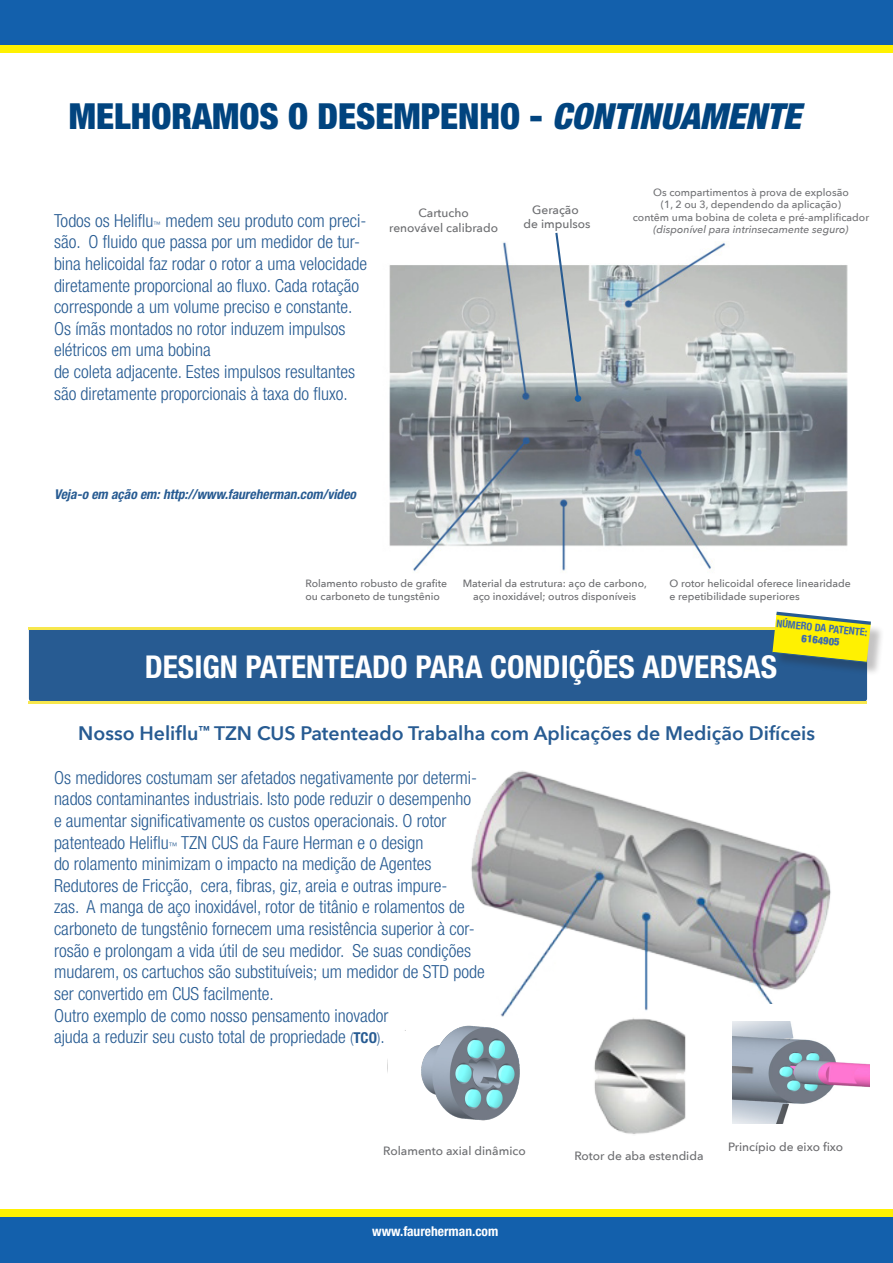
<style>
.page{position:relative;width:893px;height:1263px;background:#fff}
.page>*{position:absolute;margin:0;border:0;box-sizing:border-box;transform-origin:0 0}
.t1{font:900 condensed 36px "Helvetica Neue LT Pro";color:#01447f}
.t2{font:700 condensed 31.5px "Helvetica Neue LT Pro";color:#fff}
.t3{font:600 19.5px "Avenir Next";color:#275b92}
.t4{font:300 condensed 18px/21.6px "Helvetica Neue LT Pro";color:#275b92}
.t5{font:italic 700 condensed 13.5px "Helvetica Neue LT Pro";color:#275b92}
.t6{font:700 condensed 13.5px "Helvetica Neue LT Pro";color:#fff}
.t7{font:500 12px/14.4px "Avenir Next";color:#6c6d70;text-align:center}
.t8{font:500 12px "Avenir Next";color:#6b6b6e}
.t9{font:500 10.5px/12.6px "Avenir Next";color:#6c6d70}
.t10{font:500 10.5px/12.6px "Avenir Next";color:#717275;text-align:center}
.t11{font:700 condensed 10.5px/12.6px "Helvetica Neue LT Pro";color:#3d6aaf;text-align:center}
.t12{font:300 condensed 7.5px "Helvetica Neue LT Pro";color:#275b92}
.s1{font-style:italic}
.s2{font-weight:900}
.s3{font-size:9px}
.s4{font-size:15px}
.s5{font-weight:700;font-size:15px}
</style>
<div class="page">
<img style="left:387px;top:770px;width:444px;height:364px">
<div style="left:0;top:0;width:893px;height:47px;background:#1360ac"></div>
<div style="left:0;top:45px;width:893px;height:7px;background:#fff101"></div>
<div style="left:0;top:1216px;width:893px;height:47px;background:#1360ac"></div>
<div style="left:0;top:1209px;width:893px;height:8px;background:#fff101"></div>
<img style="left:389px;top:242px;width:459px;height:329px">
<div style="left:29px;top:627px;width:838px;height:74px;background:#275b92;border-radius:3px"></div>
<svg style="left:554px;top:232px;width:26px;height:170px"></svg>
<div style="left:575px;top:395px;width:6px;height:7px;background:#1360ac;border-radius:50%"></div>
<div style="left:719px;top:1004px;width:160px;height:147px;background:#fff"></div>
<img style="left:733px;top:1021px;width:136px;height:103px">
<div style="left:406px;top:1022px;width:124px;height:106px;background:#fff"></div>
<img style="left:421px;top:1025px;width:99px;height:96px">
<div style="left:388px;top:1030px;width:28px;height:60px;background:#fff"></div>
<hr style="left:29px;top:627px;width:838px;height:2px;background:#f7e74d">
<hr style="left:29px;top:701px;width:838px;height:3px;background:#f7e74d">
<div style="left:775px;top:616px;width:110px;height:60px;background:#231f20;opacity:.27"></div>
<svg style="left:772px;top:611px;width:102px;height:52px"></svg>
<p class="t1" style="left:69px;top:94px;width:734px">MELHORAMOS O DESEMPENHO - <span class="s1">CONTINUAMENTE</span></p>
<p class="t4" style="left:54px;top:210px;width:101px">Todos os Heliflu</p>
<p class="t12" style="left:154px;top:220px;width:9px">™</p>
<p class="t4" style="left:54px;top:210px;width:315px;text-indent:111px">medem seu produto com preci&shy;são. O fluido que passa por um medidor de tur&shy;bina helicoidal faz rodar o rotor a uma velocidade diretamente proporcional ao fluxo. Cada rotação corresponde a um volume preciso e constante.<br>Os ímãs montados no rotor induzem impulsos elétricos em uma bobina<br>de coleta adjacente. Estes impulsos resultantes são diretamente proporcionais à taxa do fluxo.</p>
<p class="t7" style="left:389px;top:206px;width:110px">Cartucho<br>renovável calibrado</p>
<p class="t7" style="left:523px;top:202px;width:68px">Geração<br>de impulsos</p>
<p class="t5" style="left:54px;top:486px;width:304px">Veja-o em ação em: http://www.faureherman.com/video</p>
<p class="t10" style="left:633px;top:185px;width:238px">Os compartimentos à prova de explosão<br>(1, 2 ou 3, dependendo da aplicação)<br>contêm uma bobina de coleta e pré-amplificador <span class="s1">(disponível para intrinsecamente seguro)</span></p>
<p class="t9" style="left:305px;top:577px;width:143px">Rolamento robusto de grafite ou carboneto de tungstênio</p>
<p class="t9" style="left:463px;top:577px;width:185px;text-align:center">Material da estrutura: aço de carbono, aço inoxidável; outros disponíveis</p>
<p class="t9" style="left:669px;top:577px;width:183px">O rotor helicoidal oferece linearidade e repetibilidade superiores</p>
<p class="t11" style="left:777px;top:616px;width:93px;rotate:6deg">NÚMERO DA PATENTE:<br><span class="s2">6164905</span></p>
<p class="t2" style="left:145px;top:647px;width:634px">DESIGN PATENTEADO PARA CONDIÇÕES ADVERSAS</p>
<p class="t3" style="left:78px;top:717px;width:738px">Nosso Heliflu<sup>™</sup> TZN CUS Patenteado Trabalha com Aplicações de Medição Difíceis</p>
<p class="t4" style="left:54px;top:766px;width:432px">Os medidores costumam ser afetados negativamente por determi&shy;nados contaminantes industriais. Isto pode reduzir o desempenho<br>e aumentar significativamente os custos operacionais. O rotor patenteado Heliflu<span class="s3">™</span> TZN CUS da Faure Herman e o design<br>do rolamento minimizam o impacto na medição de Agentes Redutores de Fricção, cera, fibras, giz, areia e outras impure-<br>zas. A manga de aço inoxidável, rotor de titânio e rolamentos de carboneto de tungstênio fornecem uma resistência superior à cor&shy;rosão e prolongam a vida útil de seu medidor. Se suas condições mudarem, os cartuchos são substituíveis; um medidor de STD pode ser convertido em CUS facilmente.<br>Outro exemplo de como nosso pensamento inovador<br>ajuda a reduzir seu custo total de propriedade <span class="s4">(</span><span class="s5">TCO</span><span class="s4">)</span>.</p>
<p class="t7" style="left:383px;top:1143px;width:144px">Rolamento axial dinâmico</p>
<p class="t6" style="left:372px;top:1223px;width:128px">www.faureherman.com</p>
<p class="t7" style="left:574px;top:1148px;width:131px">Rotor de aba estendida</p>
<p class="t8" style="left:728px;top:1136px;width:117px">Princípio de eixo fixo</p>
</div>
